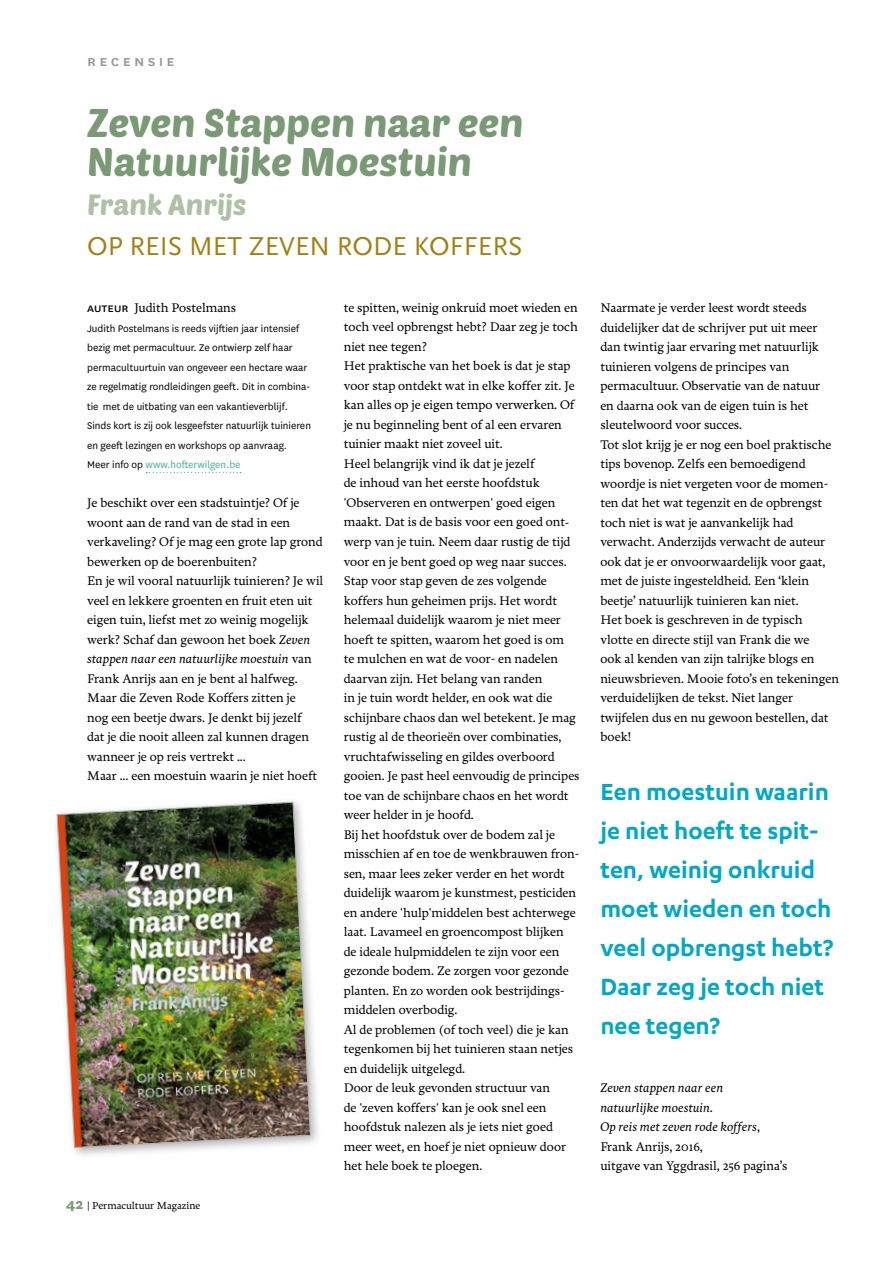
<style>
.page{position:relative;width:893px;height:1263px;background:#fff}
.page>*{position:absolute;margin:0;border:0;box-sizing:border-box;transform-origin:0 0}
.t1{font:39px/39px "Poetsen One";color:#799a74}
.t2{font:28.5px "Poetsen One";color:#b0c0a7}
.t3{font:600 27px/39px "Karbon";color:#00a8c7}
.t4{font:27px "Scala Sans";color:#a27f0e}
.t5{font:500 16.5px "National";letter-spacing:.2em;color:#969898}
.t6{font:500 13.05px/19.5px "Freya";color:#000}
.t7{font:italic 500 13.05px/19.5px "Freya";color:#000}
.t8{font:11.25px/19.5px "National";color:#000}
.t9{font:500 10.5px "Freya";color:#000}
.s1{font-family:"National";font-weight:400;font-size:13.5px}
.s2{color:#48afa1}
.s3{font-style:italic}
.s4{font-family:"National";font-weight:700;font-size:16.5px;color:#799a74}
.s5{font-style:normal}
</style>
<div class="page">
<svg style="left:146px;top:472px;width:95px;height:1px"></svg>
<div style="left:52px;top:797px;width:270px;height:362px;background:#000;opacity:.3"></div>
<img style="left:57px;top:802px;width:254px;height:346px">
<p class="t5" style="left:87px;top:50px;width:89px">Recensie</p>
<h1 class="t1" style="left:87px;top:101px;width:438px">Zeven Stappen naar een<br>Natuurlijke Moestuin</h1>
<h2 class="t2" style="left:87px;top:186px;width:161px">Frank Anrijs</h2>
<h3 class="t4" style="left:87px;top:231px;width:437px">OP REIS MET ZEVEN RODE KOFFERS</h3>
<p class="t6" style="left:87px;top:298px;width:151px"><span class="s1">Auteur</span> Judith Postelmans</p>
<p class="t8" style="left:87px;top:318px;width:225px">Judith Postelmans is reeds vijftien jaar intensief bezig met permacultuur. Ze ontwierp zelf haar permacultuurtuin van ongeveer een hectare waar ze regelmatig rondleidingen geeft. Dit in combina&shy;tie met de uitbating van een vakantieverblijf.<br>Sinds kort is zij ook lesgeefster natuurlijk tuinieren en geeft lezingen en workshops op aanvraag.<br>Meer info op <span class="s2">www.hofterwilgen.be</span></p>
<p class="t6" style="left:87px;top:493px;width:238px">Je beschikt over een stadstuintje? Of je woont aan de rand van de stad in een verkaveling? Of je mag een grote lap grond bewerken op de boerenbuiten?<br>En je wil vooral natuurlijk tuinieren? Je wil veel en lekkere groenten en fruit eten uit eigen tuin, liefst met zo weinig mogelijk werk? Schaf dan gewoon het boek <span class="s3">Zeven stappen naar een natuurlijke moestuin</span> van Frank Anrijs aan en je bent al halfweg.<br>Maar die Zeven Rode Koffers zitten je<br>nog een beetje dwars. Je denkt bij jezelf<br>dat je die nooit alleen zal kunnen dragen wanneer je op reis vertrekt ...<br>Maar ... een moestuin waarin je niet hoeft</p>
<p class="t9" style="left:66px;top:1200px;width:136px"><span class="s4">42</span> | Permacultuur Magazine</p>
<p class="t6" style="left:344px;top:298px;width:237px">te spitten, weinig onkruid moet wieden en toch veel opbrengst hebt? Daar zeg je toch niet nee tegen?<br>Het praktische van het boek is dat je stap voor stap ontdekt wat in elke koffer zit. Je kan alles op je eigen tempo verwerken. Of je nu beginneling bent of al een ervaren tuinier maakt niet zoveel uit.<br>Heel belangrijk vind ik dat je jezelf<br>de inhoud van het eerste hoofdstuk 'Observeren en ontwerpen' goed eigen maakt. Dat is de basis voor een goed ont&shy;werp van je tuin. Neem daar rustig de tijd voor en je bent goed op weg naar succes.<br>Stap voor stap geven de zes volgende koffers hun geheimen prijs. Het wordt helemaal duidelijk waarom je niet meer hoeft te spitten, waarom het goed is om<br>te mulchen en wat de voor- en nadelen daarvan zijn. Het belang van randen<br>in je tuin wordt helder, en ook wat die schijnbare chaos dan wel betekent. Je mag rustig al de theorieën over combinaties, vruchtafwisseling en gildes overboord gooien. Je past heel eenvoudig de principes toe van de schijnbare chaos en het wordt weer helder in je hoofd.<br>Bij het hoofdstuk over de bodem zal je misschien af en toe de wenkbrauwen fron&shy;sen, maar lees zeker verder en het wordt duidelijk waarom je kunstmest, pesticiden en andere 'hulp'middelen best achterwege laat. Lavameel en groencompost blijken de ideale hulpmiddelen te zijn voor een gezonde bodem. Ze zorgen voor gezonde planten. En zo worden ook bestrijdings&shy;middelen overbodig.<br>Al de problemen (of toch veel) die je kan tegenkomen bij het tuinieren staan netjes en duidelijk uitgelegd.<br>Door de leuk gevonden structuur van<br>de 'zeven koffers' kan je ook snel een hoofdstuk nalezen als je iets niet goed meer weet, en hoef je niet opnieuw door het hele boek te ploegen.</p>
<p class="t6" style="left:600px;top:298px;width:240px">Naarmate je verder leest wordt steeds duidelijker dat de schrijver put uit meer dan twintig jaar ervaring met natuurlijk tuinieren volgens de principes van permacultuur. Observatie van de natuur<br>en daarna ook van de eigen tuin is het sleutelwoord voor succes.<br>Tot slot krijg je er nog een boel praktische tips bovenop. Zelfs een bemoedigend woordje is niet vergeten voor de momen&shy;ten dat het wat tegenzit en de opbrengst toch niet is wat je aanvankelijk had verwacht. Anderzijds verwacht de auteur ook dat je er onvoorwaardelijk voor gaat, met de juiste ingesteldheid. Een ‘klein beetje’ natuurlijk tuinieren kan niet.<br>Het boek is geschreven in de typisch<br>vlotte en directe stijl van Frank die we<br>ook al kenden van zijn talrijke blogs en nieuwsbrieven. Mooie foto’s en tekeningen verduidelijken de tekst. Niet langer twijfelen dus en nu gewoon bestellen, dat boek!</p>
<h3 class="t3" style="left:600px;top:771px;width:235px">Een moestuin waarin je niet hoeft te spit&shy;ten, weinig onkruid moet wieden en toch veel opbrengst hebt?<br>Daar zeg je toch niet nee tegen?</h3>
<p class="t7" style="left:600px;top:1078px;width:188px">Zeven stappen naar een<br>natuurlijke moestuin.<br>Op reis met zeven rode koffers<span class="s5">,<br>Frank Anrijs, 2016,<br>uitgave van Yggdrasil, 256 pagina’s</span></p>
</div>
